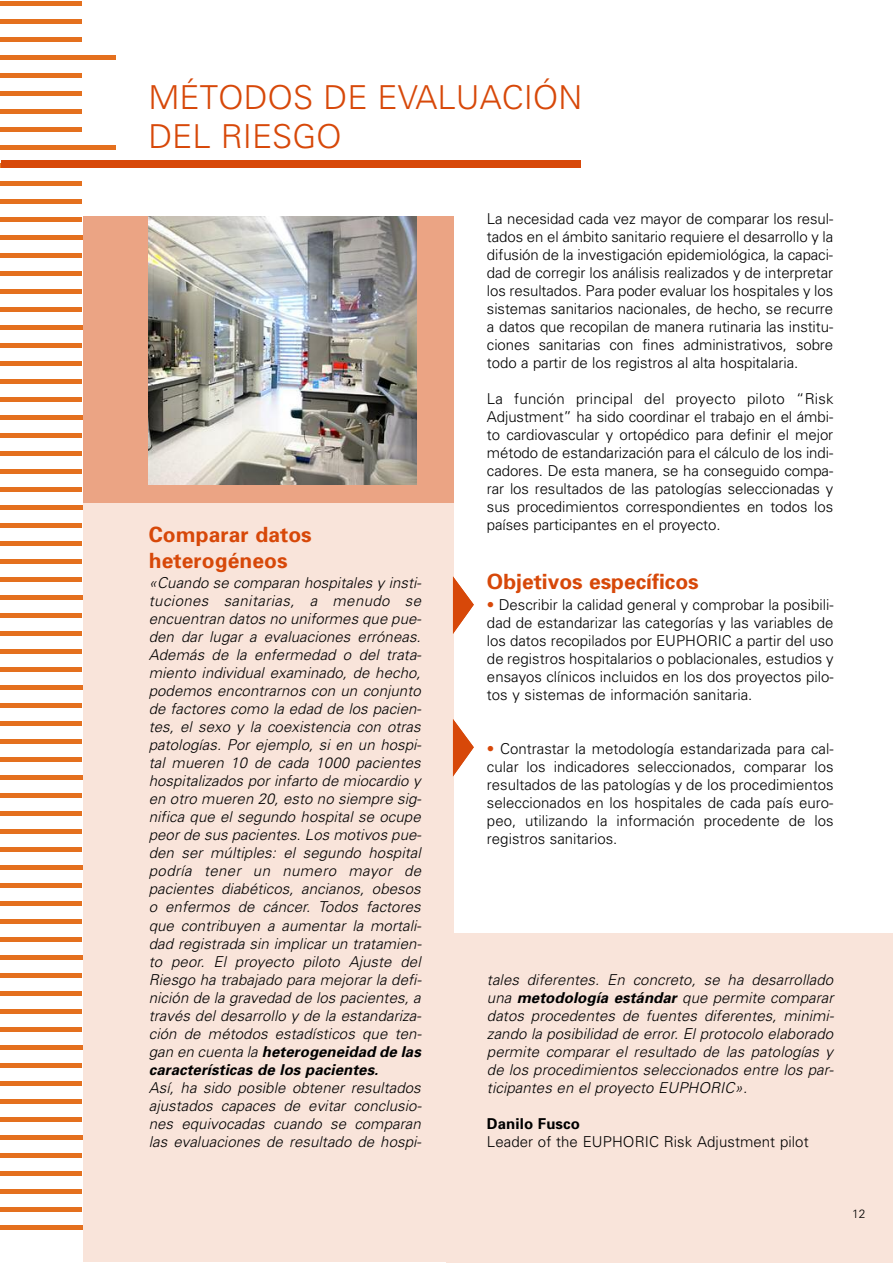
<style>
.page{position:relative;width:893px;height:1263px;background:#fff}
.page>*{position:absolute;margin:0;border:0;box-sizing:border-box;transform-origin:0 0}
.t1{font:300 33px/39.6px "Univers";color:#d74809}
.t2{font:700 21px/25.2px "Univers";letter-spacing:.005em;color:#d74809}
.t3{font:italic 300 15px/18px "Univers";letter-spacing:.005em;color:#000;text-align:justify}
.t4{font:300 15px/18px "Univers";color:#000;text-align:justify}
.t5{font:700 15px "Univers";letter-spacing:.005em;color:#000}
.t6{font:300 12px "Univers";color:#000}
.s1{font-weight:700}
.s2{color:#d74809}
</style>
<div class="page">
<div style="left:446px;top:933px;width:447px;height:329px;background:#f9e4da"></div>
<div style="left:0;top:1225px;width:115px;height:5px;background:#e4701e"></div>
<div style="left:0;top:1207px;width:82px;height:5px;background:#e4701e"></div>
<div style="left:0;top:1189px;width:82px;height:5px;background:#e4701e"></div>
<div style="left:0;top:1171px;width:82px;height:5px;background:#e4701e"></div>
<div style="left:0;top:1153px;width:82px;height:5px;background:#e4701e"></div>
<div style="left:0;top:1045px;width:115px;height:5px;background:#e4701e"></div>
<div style="left:0;top:1063px;width:82px;height:5px;background:#e4701e"></div>
<div style="left:0;top:1081px;width:82px;height:5px;background:#e4701e"></div>
<div style="left:0;top:1099px;width:82px;height:5px;background:#e4701e"></div>
<div style="left:0;top:1117px;width:82px;height:5px;background:#e4701e"></div>
<div style="left:0;top:1135px;width:115px;height:5px;background:#e4701e"></div>
<div style="left:0;top:1027px;width:82px;height:5px;background:#e4701e"></div>
<div style="left:0;top:1009px;width:82px;height:5px;background:#e4701e"></div>
<div style="left:0;top:991px;width:82px;height:5px;background:#e4701e"></div>
<div style="left:0;top:973px;width:82px;height:5px;background:#e4701e"></div>
<div style="left:0;top:865px;width:115px;height:5px;background:#e4701e"></div>
<div style="left:0;top:883px;width:82px;height:5px;background:#e4701e"></div>
<div style="left:0;top:901px;width:82px;height:5px;background:#e4701e"></div>
<div style="left:0;top:919px;width:82px;height:5px;background:#e4701e"></div>
<div style="left:0;top:937px;width:82px;height:5px;background:#e4701e"></div>
<div style="left:0;top:955px;width:115px;height:5px;background:#e4701e"></div>
<div style="left:0;top:847px;width:82px;height:5px;background:#e4701e"></div>
<div style="left:0;top:829px;width:82px;height:5px;background:#e4701e"></div>
<div style="left:0;top:811px;width:82px;height:5px;background:#e4701e"></div>
<div style="left:0;top:793px;width:82px;height:5px;background:#e4701e"></div>
<div style="left:0;top:685px;width:115px;height:5px;background:#e4701e"></div>
<div style="left:0;top:703px;width:82px;height:5px;background:#e4701e"></div>
<div style="left:0;top:721px;width:82px;height:5px;background:#e4701e"></div>
<div style="left:0;top:739px;width:82px;height:5px;background:#e4701e"></div>
<div style="left:0;top:757px;width:82px;height:5px;background:#e4701e"></div>
<div style="left:0;top:775px;width:115px;height:5px;background:#e4701e"></div>
<div style="left:0;top:667px;width:82px;height:5px;background:#e4701e"></div>
<div style="left:0;top:649px;width:82px;height:5px;background:#e4701e"></div>
<div style="left:0;top:631px;width:82px;height:5px;background:#e4701e"></div>
<div style="left:0;top:613px;width:82px;height:5px;background:#e4701e"></div>
<div style="left:0;top:505px;width:115px;height:5px;background:#e4701e"></div>
<div style="left:0;top:523px;width:82px;height:5px;background:#e4701e"></div>
<div style="left:0;top:541px;width:82px;height:5px;background:#e4701e"></div>
<div style="left:0;top:559px;width:82px;height:5px;background:#e4701e"></div>
<div style="left:0;top:577px;width:82px;height:5px;background:#e4701e"></div>
<div style="left:0;top:595px;width:115px;height:5px;background:#e4701e"></div>
<div style="left:0;top:487px;width:82px;height:5px;background:#e4701e"></div>
<div style="left:0;top:469px;width:82px;height:5px;background:#e4701e"></div>
<div style="left:0;top:451px;width:82px;height:5px;background:#e4701e"></div>
<div style="left:0;top:433px;width:82px;height:5px;background:#e4701e"></div>
<div style="left:0;top:325px;width:115px;height:5px;background:#e4701e"></div>
<div style="left:0;top:343px;width:82px;height:5px;background:#e4701e"></div>
<div style="left:0;top:361px;width:82px;height:5px;background:#e4701e"></div>
<div style="left:0;top:379px;width:82px;height:5px;background:#e4701e"></div>
<div style="left:0;top:397px;width:82px;height:5px;background:#e4701e"></div>
<div style="left:0;top:415px;width:115px;height:5px;background:#e4701e"></div>
<div style="left:0;top:307px;width:82px;height:5px;background:#e4701e"></div>
<div style="left:0;top:289px;width:82px;height:5px;background:#e4701e"></div>
<div style="left:0;top:271px;width:82px;height:5px;background:#e4701e"></div>
<div style="left:0;top:253px;width:82px;height:5px;background:#e4701e"></div>
<div style="left:0;top:145px;width:115px;height:5px;background:#e4701e"></div>
<div style="left:0;top:163px;width:82px;height:5px;background:#e4701e"></div>
<div style="left:0;top:181px;width:82px;height:5px;background:#e4701e"></div>
<div style="left:0;top:199px;width:82px;height:5px;background:#e4701e"></div>
<div style="left:0;top:217px;width:82px;height:5px;background:#e4701e"></div>
<div style="left:0;top:235px;width:115px;height:5px;background:#e4701e"></div>
<div style="left:0;top:127px;width:82px;height:5px;background:#e4701e"></div>
<div style="left:0;top:109px;width:82px;height:5px;background:#e4701e"></div>
<div style="left:0;top:91px;width:82px;height:5px;background:#e4701e"></div>
<div style="left:0;top:73px;width:82px;height:5px;background:#e4701e"></div>
<div style="left:0;top:1px;width:82px;height:5px;background:#e4701e"></div>
<div style="left:0;top:19px;width:82px;height:5px;background:#e4701e"></div>
<div style="left:0;top:37px;width:82px;height:5px;background:#e4701e"></div>
<div style="left:0;top:55px;width:115px;height:5px;background:#e4701e"></div>
<div style="left:1px;top:160px;width:580px;height:8px;background:#d74809"></div>
<div style="left:83px;top:216px;width:370px;height:289px;background:#eba484"></div>
<div style="left:83px;top:503px;width:370px;height:759px;background:#f9e4da"></div>
<svg style="left:453px;top:576px;width:21px;height:58px"></svg>
<svg style="left:453px;top:719px;width:21px;height:57px"></svg>
<img style="left:149px;top:216px;width:268px;height:268px">
<h1 class="t1" style="left:148px;top:80px;width:435px">MÉTODOS DE EVALUACIÓN<br>DEL RIESGO</h1>
<h2 class="t2" style="left:149px;top:524px;width:164px">Comparar datos heterogéneos</h2>
<p class="t3" style="left:149px;top:575px;width:274px">«Cuando se comparan hospitales y insti&shy;tuciones sanitarias, a menudo se encuentran datos no uniformes que pue&shy;den dar lugar a evaluaciones erróneas.<br>Además de la enfermedad o del trata&shy;miento individual examinado, de hecho, podemos encontrarnos con un conjunto de factores como la edad de los pacien&shy;tes, el sexo y la coexistencia con otras patologías. Por ejemplo, si en un hospi&shy;tal mueren 10 de cada 1000 pacientes hospitalizados por infarto de miocardio y en otro mueren 20, esto no siempre sig&shy;nifica que el segundo hospital se ocupe peor de sus pacientes. Los motivos pue&shy;den ser múltiples: el segundo hospital podría tener un numero mayor de pacientes diabéticos, ancianos, obesos o enfermos de cáncer. Todos factores que contribuyen a aumentar la mortali&shy;dad registrada sin implicar un tratamien&shy;to peor. El proyecto piloto Ajuste del Riesgo ha trabajado para mejorar la defi&shy;nición de la gravedad de los pacientes, a través del desarrollo y de la estandariza&shy;ción de métodos estadísticos que ten&shy;gan en cuenta la <span class="s1">heterogeneidad de las características de los pacientes.</span></p>
<p class="t3" style="left:149px;top:1079px;width:274px">Así, ha sido posible obtener resultados ajustados capaces de evitar conclusio&shy;nes equivocadas cuando se comparan las evaluaciones de resultado de hospi-</p>
<p class="t4" style="left:487px;top:211px;width:348px">La necesidad cada vez mayor de comparar los resul&shy;tados en el ámbito sanitario requiere el desarrollo y la difusión de la investigación epidemiológica, la capaci&shy;dad de corregir los análisis realizados y de interpretar los resultados. Para poder evaluar los hospitales y los sistemas sanitarios nacionales, de hecho, se recurre a datos que recopilan de manera rutinaria las institu&shy;ciones sanitarias con fines administrativos, sobre todo a partir de los registros al alta hospitalaria.</p>
<p class="t4" style="left:487px;top:391px;width:348px">La función principal del proyecto piloto “Risk Adjustment” ha sido coordinar el trabajo en el ámbi&shy;to cardiovascular y ortopédico para definir el mejor método de estandarización para el cálculo de los indi&shy;cadores. De esta manera, se ha conseguido compa&shy;rar los resultados de las patologías seleccionadas y sus procedimientos correspondientes en todos los países participantes en el proyecto.</p>
<h2 class="t2" style="left:487px;top:571px;width:213px">Objetivos específicos</h2>
<p class="t4" style="left:487px;top:597px;width:348px"><span class="s2">•</span> Describir la calidad general y comprobar la posibili&shy;dad de estandarizar las categorías y las variables de los datos recopilados por EUPHORIC a partir del uso de registros hospitalarios o poblacionales, estudios y ensayos clínicos incluidos en los dos proyectos pilo&shy;tos y sistemas de información sanitaria.</p>
<p class="t4" style="left:487px;top:741px;width:348px"><span class="s2">•</span> Contrastar la metodología estandarizada para cal&shy;cular los indicadores seleccionados, comparar los resultados de las patologías y de los procedimientos seleccionados en los hospitales de cada país euro&shy;peo, utilizando la información procedente de los registros sanitarios.</p>
<p class="t3" style="left:487px;top:972px;width:348px">tales diferentes. En concreto, se ha desarrollado una <span class="s1">metodología estándar</span> que permite comparar datos procedentes de fuentes diferentes, minimi&shy;zando la posibilidad de error. El protocolo elaborado permite comparar el resultado de las patologías y de los procedimientos seleccionados entre los par&shy;ticipantes en el proyecto EUPHORIC».</p>
<p class="t5" style="left:487px;top:1118px;width:94px">Danilo Fusco</p>
<p class="t4" style="left:487px;top:1134px;width:323px">Leader of the EUPHORIC Risk Adjustment pilot</p>
<p class="t6" style="left:852px;top:1209px;width:15px">12</p>
</div>
